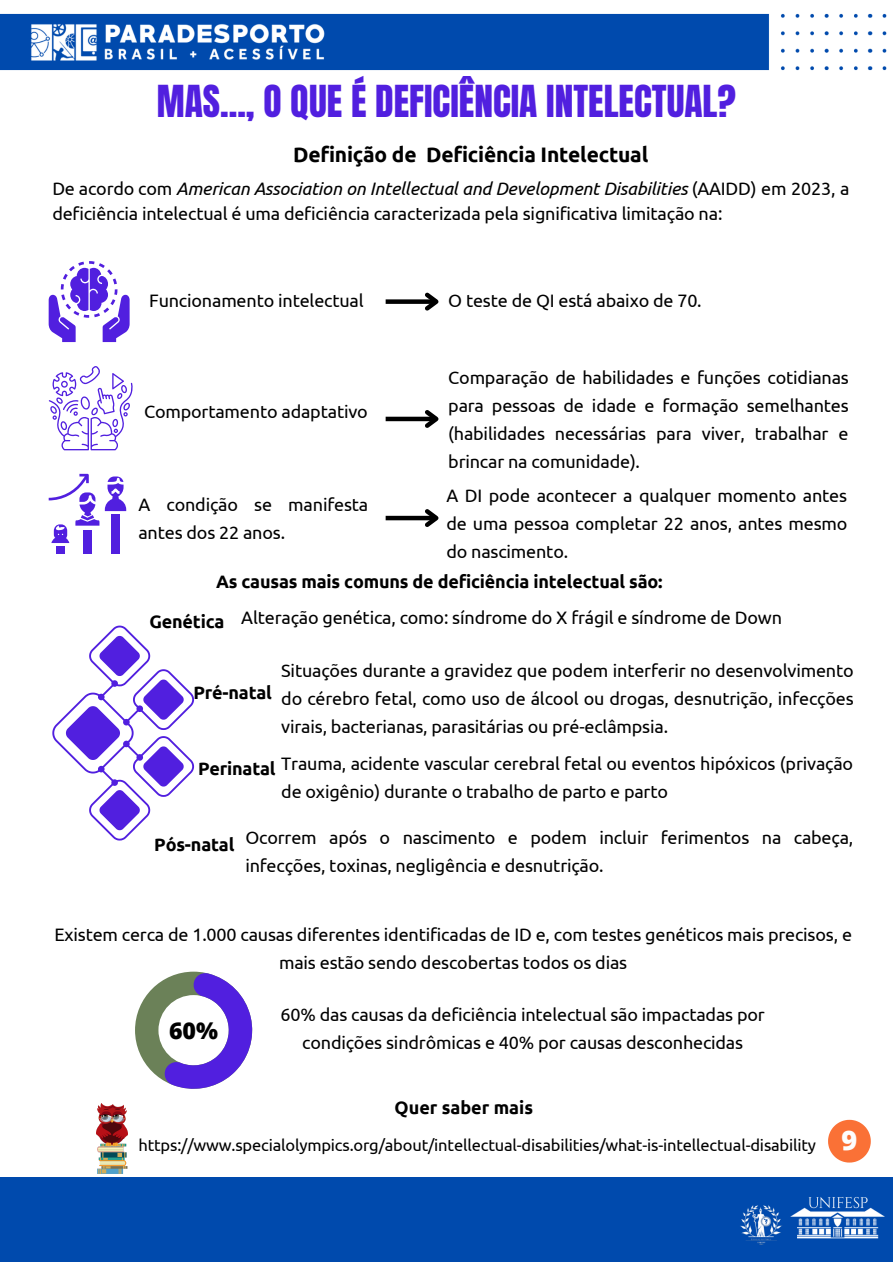
<style>
.page{position:relative;width:893px;height:1264px;background:#fff}
.page>*{position:absolute;margin:0;border:0;box-sizing:border-box;transform-origin:0 0}
.t1{font:37.5px "Anton";color:#511fdf}
.t2{font:800 27px "Open Sans";color:#fdfdfd}
.t3{font:800 23.1px "Open Sans";color:#000}
.t4{font:700 21px "Ubuntu";letter-spacing:-.01em;color:#000}
.t5{font:18px/28px "Ubuntu";letter-spacing:-.01em;color:#000}
.t6{font:700 18px "Ubuntu";letter-spacing:-.01em;color:#000}
.t7{font:16.5px "Ubuntu";letter-spacing:-.01em;color:#000}
.s1{font-style:italic}
</style>
<div class="page">
<svg style="left:828px;top:1119px;width:42px;height:43px"></svg>
<img style="left:0;top:13px;width:887px;height:58px">
<div style="left:0;top:1177px;width:892px;height:84px;background:#004aad"></div>
<img style="left:97px;top:1103px;width:30px;height:70px">
<svg style="left:49px;top:366px;width:84px;height:84px"></svg>
<svg style="left:49px;top:261px;width:81px;height:81px"></svg>
<div style="left:57px;top:545px;width:8px;height:8px;background:#511fdf"></div>
<div style="left:83px;top:529px;width:8px;height:24px;background:#511fdf"></div>
<div style="left:111px;top:514px;width:8px;height:39px;background:#511fdf"></div>
<svg style="left:105px;top:476px;width:21px;height:35px"></svg>
<svg style="left:49px;top:474px;width:50px;height:69px"></svg>
<div style="left:385px;top:299px;width:51px;height:5px;background:#000"></div>
<svg style="left:421px;top:292px;width:18px;height:19px"></svg>
<div style="left:385px;top:416px;width:51px;height:5px;background:#000"></div>
<svg style="left:421px;top:410px;width:18px;height:18px"></svg>
<hr style="left:385px;top:516px;width:51px;height:4px;background:#000">
<svg style="left:421px;top:509px;width:18px;height:18px"></svg>
<svg style="left:135px;top:971px;width:117px;height:117px"></svg>
<svg style="left:52px;top:625px;width:142px;height:215px"></svg>
<p class="t1" style="left:157px;top:75px;width:580px">MAS..., O QUE É DEFICIÊNCIA INTELECTUAL?</p>
<p class="t4" style="left:293px;top:142px;width:357px">Definição de Deficiência Intelectual</p>
<p class="t5" style="left:52px;top:176px;width:798px;line-height:24.8px">De acordo com <span class="s1">American Association on Intellectual and Development Disabilities</span> (AAIDD) em 2023, a deficiência intelectual é uma deficiência caracterizada pela significativa limitação na:</p>
<p class="t5" style="left:149px;top:286px;width:216px">Funcionamento intelectual</p>
<p class="t5" style="left:144px;top:397px;width:225px">Comportamento adaptativo</p>
<p class="t5" style="left:448px;top:286px;width:255px">O teste de QI está abaixo de 70.</p>
<p class="t5" style="left:448px;top:363px;width:402px;text-align:justify">Comparação de habilidades e funções cotidianas para pessoas de idade e formação semelhantes (habilidades necessárias para viver, trabalhar e brincar na comunidade).</p>
<p class="t5" style="left:446px;top:481px;width:402px;text-align:justify">A DI pode acontecer a qualquer momento antes de uma pessoa completar 22 anos, antes mesmo do nascimento.</p>
<p class="t5" style="left:138px;top:490px;width:231px">A condição se manifesta antes dos 22 anos.</p>
<p class="t6" style="left:216px;top:571px;width:448px">As causas mais comuns de deficiência intelectual são:</p>
<p class="t6" style="left:149px;top:611px;width:77px">Genética</p>
<p class="t5" style="left:241px;top:603px;width:542px">Alteração genética, como: síndrome do X frágil e síndrome de Down</p>
<p class="t5" style="left:281px;top:656px;width:574px;text-align:justify">Situações durante a gravidez que podem interferir no desenvolvimento do cérebro fetal, como uso de álcool ou drogas, desnutrição, infecções virais, bacterianas, parasitárias ou pré-eclâmpsia.</p>
<p class="t5" style="left:281px;top:749px;width:573px">Trauma, acidente vascular cerebral fetal ou eventos hipóxicos (privação de oxigênio) durante o trabalho de parto e parto</p>
<p class="t5" style="left:245px;top:823px;width:609px">Ocorrem após o nascimento e podem incluir ferimentos na cabeça, infecções, toxinas, negligência e desnutrição.</p>
<p class="t6" style="left:193px;top:682px;width:80px">Pré-natal</p>
<p class="t6" style="left:198px;top:757px;width:79px">Perinatal</p>
<p class="t6" style="left:154px;top:833px;width:82px">Pós-natal</p>
<p class="t5" style="left:54px;top:920px;width:799px;text-align:center">Existem cerca de 1.000 causas diferentes identificadas de ID e, com testes genéticos mais precisos, e mais estão sendo descobertas todos os dias</p>
<p class="t5" style="left:280px;top:999px;width:486px;text-align:center">60% das causas da deficiência intelectual são impactadas por condições sindrômicas e 40% por causas desconhecidas</p>
<p class="t3" style="left:169px;top:1014px;width:51px">60%</p>
<p class="t6" style="left:394px;top:1097px;width:140px">Quer saber mais</p>
<p class="t7" style="left:138px;top:1135px;width:679px">https://www.specialolympics.org/about/intellectual-disabilities/what-is-intellectual-disability</p>
<p class="t2" style="left:841px;top:1121px;width:17px">9</p>
</div>
